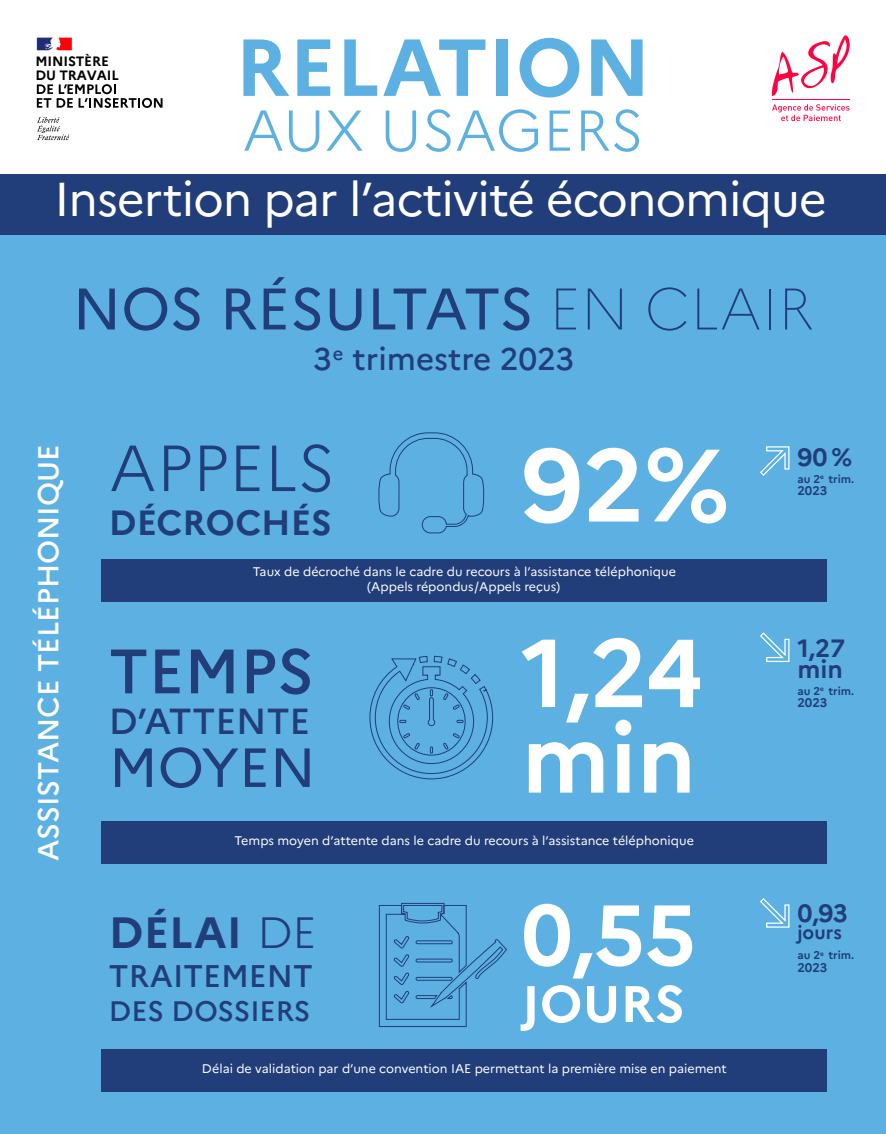
<style>
.page{position:relative;width:886px;height:1134px;background:#fff}
.page>*{position:absolute;margin:0;border:0;box-sizing:border-box;transform-origin:0 0}
.t1{font:700 102.5px "Marianne";color:#fff}
.t2{font:700 96.25px/85.5px "Marianne";color:#fff}
.t3{font:700 85px "Marianne";color:#fff}
.t4{font:700 80.62px "Marianne";color:#5cb1e2}
.t5{font:300 65px "Marianne";color:#213d7a}
.t6{font:500 62.5px "Marianne";color:#213d7a}
.t7{font:58.5px "Marianne";letter-spacing:-.005em;color:#213d7a}
.t8{font:300 57.5px "Marianne";letter-spacing:-.01em;color:#5cb1e2}
.t9{font:55px "Marianne";color:#213d7a}
.t10{font:700 51.25px "Marianne";color:#fff}
.t11{font:47.5px "Marianne";letter-spacing:-.02em;color:#fff}
.t12{font:700 43.75px "Marianne";color:#213d7a}
.t13{font:500 36.25px "Marianne";color:#213d7a}
.t14{font:700 35px "Marianne";color:#213d7a}
.t15{font:500 31.25px "Marianne";color:#213d7a}
.t16{font:500 28.88px "Marianne";color:#fff}
.t17{font:500 28.12px "Marianne";color:#213d7a}
.t18{font:700 25px/21.2px "Marianne";color:#213d7a}
.t19{font:700 18.75px "Marianne";color:#213d7a}
.t20{font:700 13.5px/13.4px "Marianne";letter-spacing:-.01em;color:#000}
.t21{font:12.5px/15px "Marianne";color:#fff;text-align:center}
.t22{font:700 12.5px "Marianne";color:#213d7a}
.t23{font:700 11.25px "Marianne";color:#213d7a}
.s1{font-weight:100}
.s2{font-weight:300}
</style>
<div class="page">
<svg style="left:772px;top:35px;width:78px;height:61px"></svg>
<svg style="left:772px;top:104px;width:77px;height:17px"></svg>
<hr style="left:772px;top:99px;width:78px;height:1px;background:#ff023f">
<div style="left:0;top:175px;width:886px;height:959px;background:#5cb1e2"></div>
<div style="left:0;top:174px;width:886px;height:61px;background:#213d7a"></div>
<div style="left:101px;top:1049px;width:725px;height:42px;background:#213d7a"></div>
<div style="left:101px;top:821px;width:725px;height:42px;background:#213d7a"></div>
<div style="left:101px;top:559px;width:725px;height:43px;background:#213d7a"></div>
<svg style="left:37px;top:84px;width:126px;height:24px"></svg>
<svg style="left:37px;top:38px;width:35px;height:12px"></svg>
<svg style="left:37px;top:117px;width:32px;height:23px"></svg>
<svg style="left:378px;top:432px;width:107px;height:102px"></svg>
<svg style="left:369px;top:655px;width:125px;height:125px"></svg>
<svg style="left:378px;top:902px;width:129px;height:125px"></svg>
<svg style="left:760px;top:632px;width:30px;height:30px"></svg>
<svg style="left:760px;top:898px;width:30px;height:30px"></svg>
<svg style="left:760px;top:446px;width:30px;height:30px"></svg>
<p class="t20" style="left:35px;top:55px;width:85px">MINISTÈRE<br>DU TRAVAIL</p>
<h3 class="t4" style="left:235px;top:18px;width:417px">RELATION</h3>
<h3 class="t8" style="left:242px;top:95px;width:403px">AUX USAGERS</h3>
<h3 class="t11" style="left:55px;top:171px;width:773px">Insertion par l’activité économique</h3>
<h3 class="t7" style="left:72px;top:273px;width:742px">NOS RÉSULTATS <span class="s1">EN CLAIR</span></h3>
<h3 class="t16" style="left:31px;top:861px;width:418px;rotate:-90deg">ASSISTANCE TÉLÉPHONIQUE</h3>
<h3 class="t15" style="left:313px;top:340px;width:262px">3<sup>e</sup> trimestre 2023</h3>
<h3 class="t5" style="left:109px;top:428px;width:228px">APPELS</h3>
<h3 class="t14" style="left:109px;top:501px;width:224px">DÉCROCHÉS</h3>
<h1 class="t1" style="left:521px;top:422px;width:210px">92%</h1>
<h3 class="t18" style="left:797px;top:446px;width:56px">90%</h3>
<p class="t23" style="left:797px;top:472px;width:58px">au 2<sup>e</sup> trim.</p>
<p class="t22" style="left:797px;top:483px;width:31px">2023</p>
<p class="t21" style="left:253px;top:564px;width:425px">Taux de décroché dans le cadre du recours à l’assistance téléphonique (Appels répondus/Appels reçus)</p>
<h3 class="t6" style="left:109px;top:633px;width:206px">TEMPS</h3>
<h3 class="t13" style="left:109px;top:699px;width:203px">D’ATTENTE</h3>
<h3 class="t9" style="left:109px;top:734px;width:208px">MOYEN</h3>
<h2 class="t2" style="left:521px;top:630px;width:183px">1,24 min</h2>
<p class="t21" style="left:234px;top:833px;width:461px">Temps moyen d’attente dans le cadre du recours à l’assistance téléphonique</p>
<h3 class="t12" style="left:109px;top:905px;width:209px">DÉLAI <span class="s2">DE</span></h3>
<h3 class="t15" style="left:109px;top:957px;width:205px">TRAITEMENT</h3>
<h3 class="t17" style="left:109px;top:994px;width:203px">DES DOSSIERS</h3>
<h3 class="t3" style="left:521px;top:883px;width:176px">0,55</h3>
<h3 class="t10" style="left:521px;top:972px;width:165px">JOURS</h3>
<p class="t21" style="left:202px;top:1061px;width:526px">Délai de validation par d’une convention IAE permettant la première mise en paiement</p>
<h3 class="t18" style="left:797px;top:637px;width:49px">1,27 min</h3>
<p class="t23" style="left:797px;top:684px;width:58px">au 2<sup>e</sup> trim.</p>
<p class="t22" style="left:797px;top:695px;width:31px">2023</p>
<h3 class="t18" style="left:797px;top:902px;width:52px">0,93</h3>
<h3 class="t19" style="left:797px;top:921px;width:46px">jours</h3>
<p class="t23" style="left:797px;top:948px;width:58px">au 2<sup>e</sup> trim.</p>
<p class="t22" style="left:797px;top:960px;width:31px">2023</p>
</div>
